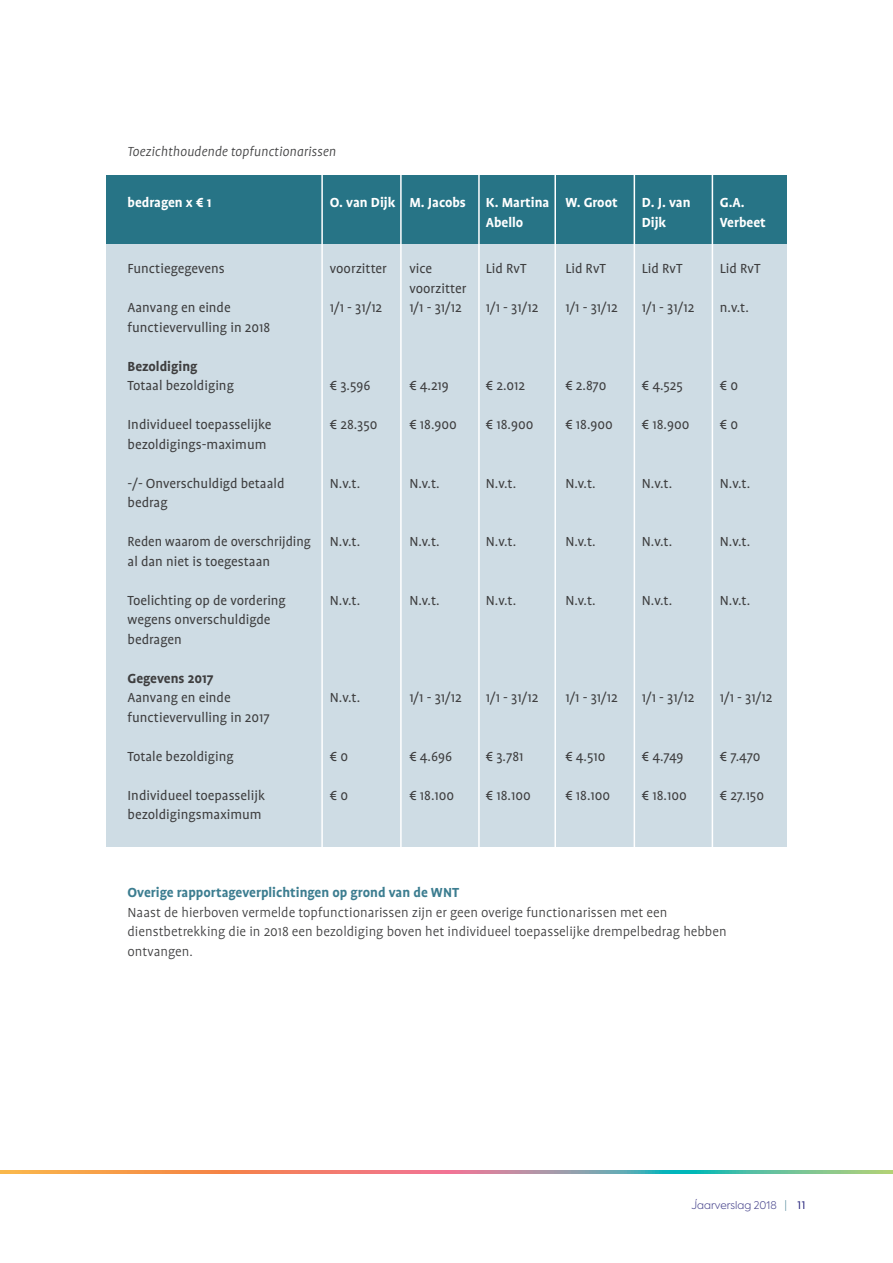
<style>
.page{position:relative;width:893px;height:1263px;background:#fff}
.page>*{position:absolute;margin:0;border:0;box-sizing:border-box;transform-origin:0 0}
.H6_broodtekst{font:15px "Profile OT";color:#3e3e3f}
.H6_broodtekst-2{font:300 15px/19.5px "Profile OT";color:#3e3e3f}
.H6_broodtekst-3{font:700 15px "Profile OT";color:#fff}
.H6_broodtekst-4{font:700 15px "Profile OT";color:#3c7d90}
.H6_broodtekst-5{font:italic 300 15px "Profile OT";color:#3e3e3f}
.H6_broodtekst-6{font:700 15px "Profile OT";color:#3e3e3f}
.t1{font:300 10.5px "Axiforma";color:#45428b}
.s1{color:#508799}
.s2{font-family:"Profile OT";font-size:15px;color:#26237b}
</style>
<div class="page">
<svg style="left:0;top:1170px;width:893px;height:3px;background:#b89d7f"></svg>
<div style="left:106px;top:216px;width:681px;height:630px;background:#cedce4"></div>
<div style="left:106px;top:175px;width:681px;height:69px;background:#277486"></div>
<hr style="left:321px;top:166px;width:2px;height:692px;background:#fff">
<hr style="left:400px;top:166px;width:2px;height:692px;background:#fff">
<hr style="left:478px;top:166px;width:2px;height:692px;background:#fff">
<hr style="left:554px;top:166px;width:2px;height:692px;background:#fff">
<hr style="left:634px;top:166px;width:1px;height:692px;background:#fff">
<hr style="left:712px;top:166px;width:1px;height:692px;background:#fff">
<p class="H6_broodtekst-5" style="left:128px;top:143px;width:210px">Toezichthoudende topfunctionarissen</p>
<p class="H6_broodtekst-3" style="left:128px;top:194px;width:85px">bedragen x € 1</p>
<p class="H6_broodtekst-3" style="left:330px;top:194px;width:138px">O. van Dijk M. Jacobs</p>
<p class="H6_broodtekst-3" style="left:486px;top:194px;width:133px">K. Martina W. Groot</p>
<p class="H6_broodtekst-3" style="left:642px;top:194px;width:50px">D. J. van</p>
<p class="H6_broodtekst-3" style="left:720px;top:194px;width:26px">G.A.</p>
<p class="H6_broodtekst-3" style="left:486px;top:213px;width:39px">Abello</p>
<p class="H6_broodtekst-3" style="left:642px;top:213px;width:26px">Dijk</p>
<p class="H6_broodtekst-3" style="left:720px;top:213px;width:47px">Verbeet</p>
<p class="H6_broodtekst" style="left:128px;top:260px;width:99px">Functiegegevens</p>
<p class="H6_broodtekst" style="left:330px;top:260px;width:59px">voorzitter</p>
<p class="H6_broodtekst" style="left:409px;top:260px;width:24px">vice</p>
<p class="H6_broodtekst" style="left:486px;top:260px;width:42px">Lid RvT</p>
<p class="H6_broodtekst" style="left:565px;top:260px;width:42px">Lid RvT</p>
<p class="H6_broodtekst" style="left:642px;top:260px;width:42px">Lid RvT</p>
<p class="H6_broodtekst" style="left:720px;top:260px;width:42px">Lid RvT</p>
<p class="H6_broodtekst" style="left:409px;top:279px;width:59px">voorzitter</p>
<p class="H6_broodtekst" style="left:128px;top:299px;width:105px">Aanvang en einde</p>
<p class="H6_broodtekst" style="left:330px;top:299px;width:54px">1/1 - 31/12</p>
<p class="H6_broodtekst" style="left:409px;top:299px;width:54px">1/1 - 31/12</p>
<p class="H6_broodtekst" style="left:486px;top:299px;width:54px">1/1 - 31/12</p>
<p class="H6_broodtekst" style="left:565px;top:299px;width:54px">1/1 - 31/12</p>
<p class="H6_broodtekst" style="left:642px;top:299px;width:54px">1/1 - 31/12</p>
<p class="H6_broodtekst" style="left:720px;top:299px;width:31px">n.v.t.</p>
<p class="H6_broodtekst" style="left:128px;top:318px;width:144px">functievervulling in 2018</p>
<p class="H6_broodtekst-6" style="left:128px;top:357px;width:72px">Bezoldiging</p>
<p class="H6_broodtekst" style="left:128px;top:377px;width:108px">Totaal bezoldiging</p>
<p class="H6_broodtekst" style="left:330px;top:377px;width:42px">€ 3.596</p>
<p class="H6_broodtekst" style="left:409px;top:377px;width:41px">€ 4.219</p>
<p class="H6_broodtekst" style="left:486px;top:377px;width:41px">€ 2.012</p>
<p class="H6_broodtekst" style="left:565px;top:377px;width:43px">€ 2.870</p>
<p class="H6_broodtekst" style="left:642px;top:377px;width:43px">€ 4.525</p>
<p class="H6_broodtekst" style="left:720px;top:377px;width:20px">€ 0</p>
<p class="H6_broodtekst" style="left:128px;top:416px;width:145px">Individueel toepasselijke</p>
<p class="H6_broodtekst" style="left:330px;top:416px;width:49px">€ 28.350</p>
<p class="H6_broodtekst" style="left:409px;top:416px;width:49px">€ 18.900</p>
<p class="H6_broodtekst" style="left:486px;top:416px;width:49px">€ 18.900</p>
<p class="H6_broodtekst" style="left:565px;top:416px;width:49px">€ 18.900</p>
<p class="H6_broodtekst" style="left:642px;top:416px;width:49px">€ 18.900</p>
<p class="H6_broodtekst" style="left:720px;top:416px;width:20px">€ 0</p>
<p class="H6_broodtekst" style="left:128px;top:435px;width:140px">bezoldigings-maximum</p>
<p class="H6_broodtekst" style="left:128px;top:474px;width:158px">-/- Onverschuldigd betaald</p>
<p class="H6_broodtekst" style="left:330px;top:474px;width:32px">N.v.t.</p>
<p class="H6_broodtekst" style="left:409px;top:474px;width:32px">N.v.t.</p>
<p class="H6_broodtekst" style="left:486px;top:474px;width:32px">N.v.t.</p>
<p class="H6_broodtekst" style="left:565px;top:474px;width:32px">N.v.t.</p>
<p class="H6_broodtekst" style="left:642px;top:474px;width:32px">N.v.t.</p>
<p class="H6_broodtekst" style="left:720px;top:474px;width:32px">N.v.t.</p>
<p class="H6_broodtekst" style="left:128px;top:494px;width:42px">bedrag</p>
<p class="H6_broodtekst" style="left:128px;top:533px;width:234px">Reden waarom de overschrijding N.v.t.</p>
<p class="H6_broodtekst" style="left:409px;top:533px;width:32px">N.v.t.</p>
<p class="H6_broodtekst" style="left:486px;top:533px;width:32px">N.v.t.</p>
<p class="H6_broodtekst" style="left:565px;top:533px;width:32px">N.v.t.</p>
<p class="H6_broodtekst" style="left:642px;top:533px;width:32px">N.v.t.</p>
<p class="H6_broodtekst" style="left:720px;top:533px;width:32px">N.v.t.</p>
<p class="H6_broodtekst" style="left:128px;top:552px;width:144px">al dan niet is toegestaan</p>
<p class="H6_broodtekst" style="left:128px;top:591px;width:160px">Toelichting op de vordering</p>
<p class="H6_broodtekst" style="left:330px;top:591px;width:32px">N.v.t.</p>
<p class="H6_broodtekst" style="left:409px;top:591px;width:32px">N.v.t.</p>
<p class="H6_broodtekst" style="left:486px;top:591px;width:32px">N.v.t.</p>
<p class="H6_broodtekst" style="left:565px;top:591px;width:32px">N.v.t.</p>
<p class="H6_broodtekst" style="left:642px;top:591px;width:32px">N.v.t.</p>
<p class="H6_broodtekst" style="left:720px;top:591px;width:32px">N.v.t.</p>
<p class="H6_broodtekst" style="left:128px;top:611px;width:145px">wegens onverschuldigde</p>
<p class="H6_broodtekst" style="left:128px;top:630px;width:56px">bedragen</p>
<p class="H6_broodtekst-6" style="left:128px;top:669px;width:88px">Gegevens 2017</p>
<p class="H6_broodtekst" style="left:128px;top:689px;width:105px">Aanvang en einde</p>
<p class="H6_broodtekst" style="left:330px;top:689px;width:32px">N.v.t.</p>
<p class="H6_broodtekst" style="left:409px;top:689px;width:54px">1/1 - 31/12</p>
<p class="H6_broodtekst" style="left:486px;top:689px;width:54px">1/1 - 31/12</p>
<p class="H6_broodtekst" style="left:565px;top:689px;width:54px">1/1 - 31/12</p>
<p class="H6_broodtekst" style="left:642px;top:689px;width:54px">1/1 - 31/12</p>
<p class="H6_broodtekst" style="left:720px;top:689px;width:54px">1/1 - 31/12</p>
<p class="H6_broodtekst" style="left:128px;top:708px;width:144px">functievervulling in 2017</p>
<p class="H6_broodtekst" style="left:128px;top:747px;width:108px">Totale bezoldiging</p>
<p class="H6_broodtekst" style="left:330px;top:747px;width:20px">€ 0</p>
<p class="H6_broodtekst" style="left:409px;top:747px;width:44px">€ 4.696</p>
<p class="H6_broodtekst" style="left:486px;top:747px;width:39px">€ 3.781</p>
<p class="H6_broodtekst" style="left:565px;top:747px;width:42px">€ 4.510</p>
<p class="H6_broodtekst" style="left:642px;top:747px;width:43px">€ 4.749</p>
<p class="H6_broodtekst" style="left:720px;top:747px;width:42px">€ 7.470</p>
<p class="H6_broodtekst" style="left:128px;top:786px;width:139px">Individueel toepasselijk</p>
<p class="H6_broodtekst" style="left:330px;top:786px;width:20px">€ 0</p>
<p class="H6_broodtekst" style="left:409px;top:786px;width:46px">€ 18.100</p>
<p class="H6_broodtekst" style="left:486px;top:786px;width:46px">€ 18.100</p>
<p class="H6_broodtekst" style="left:565px;top:786px;width:46px">€ 18.100</p>
<p class="H6_broodtekst" style="left:642px;top:786px;width:46px">€ 18.100</p>
<p class="H6_broodtekst" style="left:720px;top:786px;width:46px">€ 27.150</p>
<p class="H6_broodtekst" style="left:128px;top:806px;width:136px">bezoldigingsmaximum</p>
<p class="H6_broodtekst-4" style="left:128px;top:884px;width:333px">Overige rapportageverplichtingen op grond van de WNT</p>
<p class="H6_broodtekst-2" style="left:128px;top:902px;width:601px">Naast de hierboven vermelde topfunctionarissen zijn er geen overige functionarissen met een dienstbetrekking die in 2018 een bezoldiging boven het individueel toepasselijke drempelbedrag hebben ontvangen.</p>
<p class="t1" style="left:691px;top:1198px;width:116px">Jaarverslag 2018 <span class="s1">|</span> <span class="s2">11</span></p>
</div>
